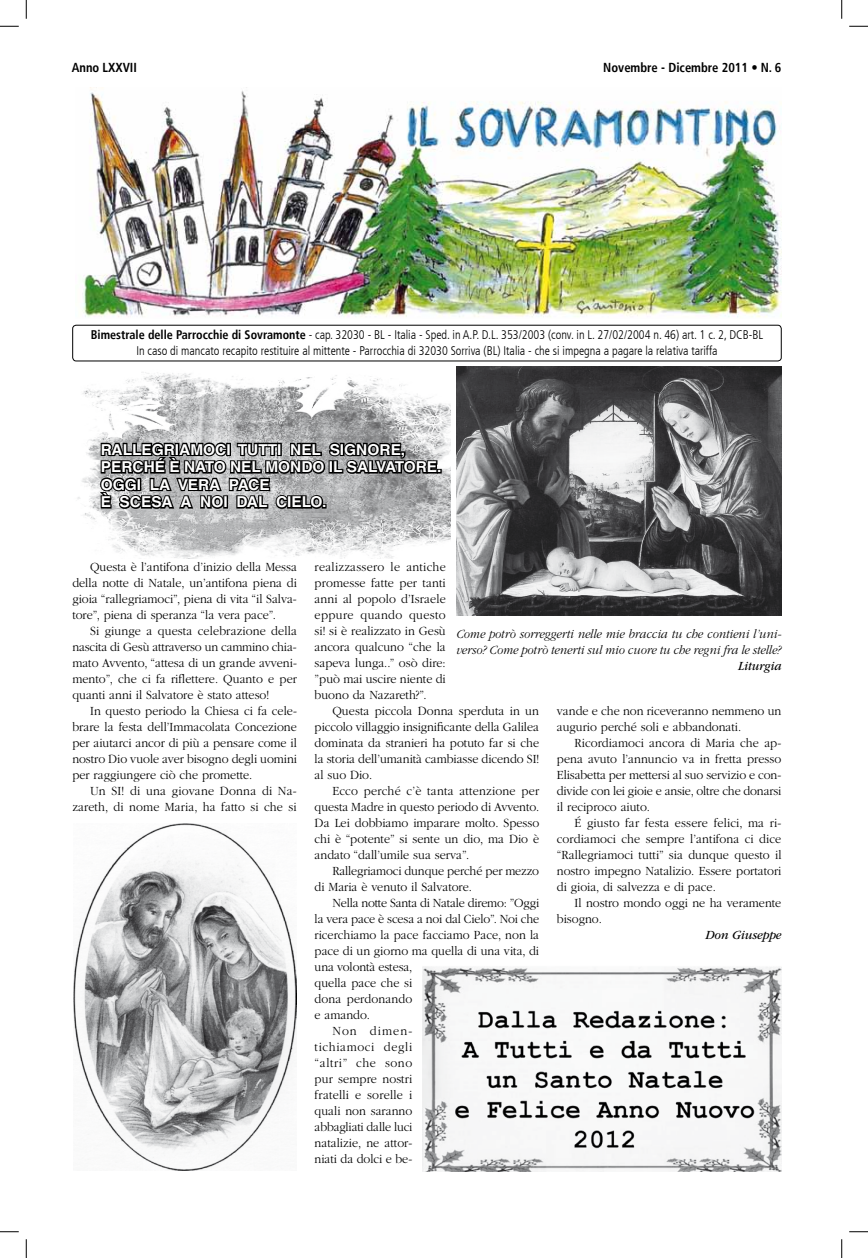
<style>
.page{position:relative;width:868px;height:1258px;background:#fff}
.page>*{position:absolute;margin:0;border:0;box-sizing:border-box;transform-origin:0 0}
.t1{font:700 15px/17.5px "Helvetica LT Std";color:#fff}
.t2{font:300 13px/16px "ITC Garamond Std";color:#000;text-align:justify;scale:.94 1}
.t3{font:italic 300 13px/16px "ITC Garamond Std";color:#000;scale:.92 1}
.t4{font:700 condensed 13px "Frutiger LT";color:#000}
.t5{font:300 13px "ITC Garamond Std";letter-spacing:.02em;color:#000;scale:.94 1}
.t6{font:300 13px "ITC Garamond Std";letter-spacing:.055em;color:#000;scale:.94 1}
.t7{font:300 13px "ITC Garamond Std";letter-spacing:.05em;color:#000;scale:.94 1}
.t8{font:italic 13px "ITC Garamond Std";color:#000;scale:.94 1}
.t9{font:300 13px "ITC Garamond Std";letter-spacing:.09em;color:#000;scale:.94 1}
.t10{font:italic 13px "ITC Garamond Std";color:#000;scale:.92 1}
.t11{font:300 condensed 12.5px/16px "Frutiger LT";color:#000;text-align:center}
.s1{font-weight:700}
</style>
<div class="page">
<div style="left:72px;top:325px;width:709px;height:36px;border:1px solid #000;border-radius:4px"></div>
<img style="left:82px;top:87px;width:699px;height:230px">
<img style="left:456px;top:366px;width:325px;height:250px">
<img style="left:73px;top:823px;width:224px;height:347px">
<img style="left:423px;top:966px;width:358px;height:205px">
<img style="left:77px;top:372px;width:373px;height:187px">
<svg style="left:97px;top:423px;width:344px;height:90px;background:#787879"></svg>
<svg style="left:0;top:25px;width:19px;height:2px"></svg>
<svg style="left:849px;top:25px;width:18px;height:2px"></svg>
<svg style="left:0;top:1231px;width:19px;height:1px"></svg>
<svg style="left:849px;top:1231px;width:18px;height:1px"></svg>
<svg style="left:25px;top:0;width:2px;height:19px"></svg>
<svg style="left:25px;top:1239px;width:2px;height:18px"></svg>
<svg style="left:841px;top:0;width:1px;height:19px"></svg>
<svg style="left:841px;top:1239px;width:1px;height:18px"></svg>
<p class="t4" style="left:72px;top:60px;width:67px">Anno LXXVII</p>
<p class="t4" style="left:603px;top:60px;width:180px">Novembre - Dicembre 2011 • N. 6</p>
<p class="t11" style="left:91px;top:327px;width:673px"><span class="s1">Bimestrale delle Parrocchie di Sovramonte</span> - cap. 32030 - BL - Italia - Sped. in A.P. D.L. 353/2003 (conv. in L. 27/02/2004 n. 46) art. 1 c. 2, DCB-BL<br>In caso di mancato recapito restituire al mittente - Parrocchia di 32030 Sorriva (BL) Italia - che si impegna a pagare la relativa tariffa</p>
<p class="t1" style="left:101px;top:440px;width:342px">RALLEGRIAMOCI TUTTI NEL SIGNORE,<br>PERCHÉ È NATO NEL MONDO IL SALVATORE.<br>OGGI LA VERA PACE<br>È SCESA A NOI DAL CIELO.</p>
<p class="t2" style="left:72px;top:559px;width:240px;text-indent:18px">Questa è l’antifona d’inizio della Messa della notte di Natale, un’antifona piena di gioia “rallegriamoci”, piena di vita “il Salva&shy;tore”, piena di speranza “la vera pace”.</p>
<p class="t2" style="left:72px;top:623px;width:240px;text-indent:18px">Si giunge a questa celebrazione della nascita di Gesù attraverso un cammino chia&shy;mato Avvento, “attesa di un grande avveni&shy;mento”, che ci fa riflettere. Quanto e per quanti anni il Salvatore è stato atteso!</p>
<p class="t2" style="left:72px;top:703px;width:240px;text-indent:18px">In questo periodo la Chiesa ci fa cele&shy;brare la festa dell’Immacolata Concezione per aiutarci ancor di più a pensare come il nostro Dio vuole aver bisogno degli uomini per raggiungere ciò che promette.</p>
<p class="t2" style="left:72px;top:783px;width:240px;text-align:right">Un SI! di una giovane Donna di Na&shy;zareth, di nome Maria, ha fatto si che si</p>
<p class="t2" style="left:314px;top:559px;width:141px">realizzassero le antiche promesse fatte per tanti anni al popolo d’Israele eppure quando questo si! si è realizzato in Gesù ancora qualcuno “che la sapeva lunga..” osò dire: ”può mai uscire niente di buono da Nazareth?”.</p>
<p class="t2" style="left:314px;top:703px;width:240px;text-indent:18px">Questa piccola Donna sperduta in un piccolo villaggio insignificante della Galilea dominata da stranieri ha potuto far si che la storia dell’umanità cambiasse dicendo SI! al suo Dio.</p>
<p class="t2" style="left:314px;top:783px;width:240px;text-indent:18px">Ecco perché c’è tanta attenzione per questa Madre in questo periodo di Avvento.<br>Da Lei dobbiamo imparare molto. Spesso chi è “potente” si sente un dio, ma Dio è andato “dall’umile sua serva”.</p>
<p class="t2" style="left:314px;top:863px;width:240px;text-indent:18px">Rallegriamoci dunque perché per mezzo di Maria è venuto il Salvatore.</p>
<p class="t2" style="left:332px;top:895px;width:221px">Nella notte Santa di Natale diremo: ”Oggi</p>
<p class="t2" style="left:314px;top:911px;width:240px">la vera pace è scesa a noi dal Cielo”. Noi che</p>
<p class="t2" style="left:314px;top:927px;width:240px">ricerchiamo la pace facciamo Pace, non la</p>
<p class="t2" style="left:314px;top:943px;width:240px">pace di un giorno ma quella di una vita, di</p>
<p class="t2" style="left:314px;top:959px;width:106px">una volontà estesa,</p>
<p class="t2" style="left:314px;top:975px;width:105px">quella pace che si</p>
<p class="t2" style="left:314px;top:991px;width:105px">dona perdonando</p>
<p class="t2" style="left:314px;top:1007px;width:61px">e amando.</p>
<p class="t9" style="left:332px;top:1023px;width:86px">Non dimen-</p>
<p class="t6" style="left:314px;top:1039px;width:105px">tichiamoci degli</p>
<p class="t7" style="left:314px;top:1055px;width:105px">“altri” che sono</p>
<p class="t2" style="left:314px;top:1071px;width:105px">pur sempre nostri</p>
<p class="t5" style="left:314px;top:1087px;width:105px">fratelli e sorelle i</p>
<p class="t2" style="left:314px;top:1103px;width:105px">quali non saranno</p>
<p class="t2" style="left:314px;top:1119px;width:105px">abbagliati dalle luci</p>
<p class="t2" style="left:314px;top:1135px;width:105px">natalizie, ne attor-</p>
<p class="t2" style="left:314px;top:1151px;width:105px">niati da dolci e be-</p>
<p class="t3" style="left:456px;top:626px;width:355px">Come potrò sorreggerti nelle mie braccia tu che contieni l’uni&shy;verso? Come potrò tenerti sul mio cuore tu che regni fra le stelle?</p>
<p class="t10" style="left:738px;top:659px;width:49px">Liturgia</p>
<p class="t2" style="left:557px;top:703px;width:240px">vande e che non riceveranno nemmeno un augurio perché soli e abbandonati.</p>
<p class="t2" style="left:557px;top:735px;width:240px;text-indent:18px">Ricordiamoci ancora di Maria che ap&shy;pena avuto l’annuncio va in fretta presso Elisabetta per mettersi al suo servizio e con&shy;divide con lei gioie e ansie, oltre che donarsi il reciproco aiuto.</p>
<p class="t2" style="left:557px;top:815px;width:240px;text-indent:18px">É giusto far festa essere felici, ma ri&shy;cordiamoci che sempre l’antifona ci dice “Rallegriamoci tutti” sia dunque questo il nostro impegno Natalizio. Essere portatori di gioia, di salvezza e di pace.</p>
<p class="t2" style="left:557px;top:895px;width:240px;text-indent:18px">Il nostro mondo oggi ne ha veramente bisogno.</p>
<p class="t8" style="left:705px;top:927px;width:82px">Don Giuseppe</p>
</div>
